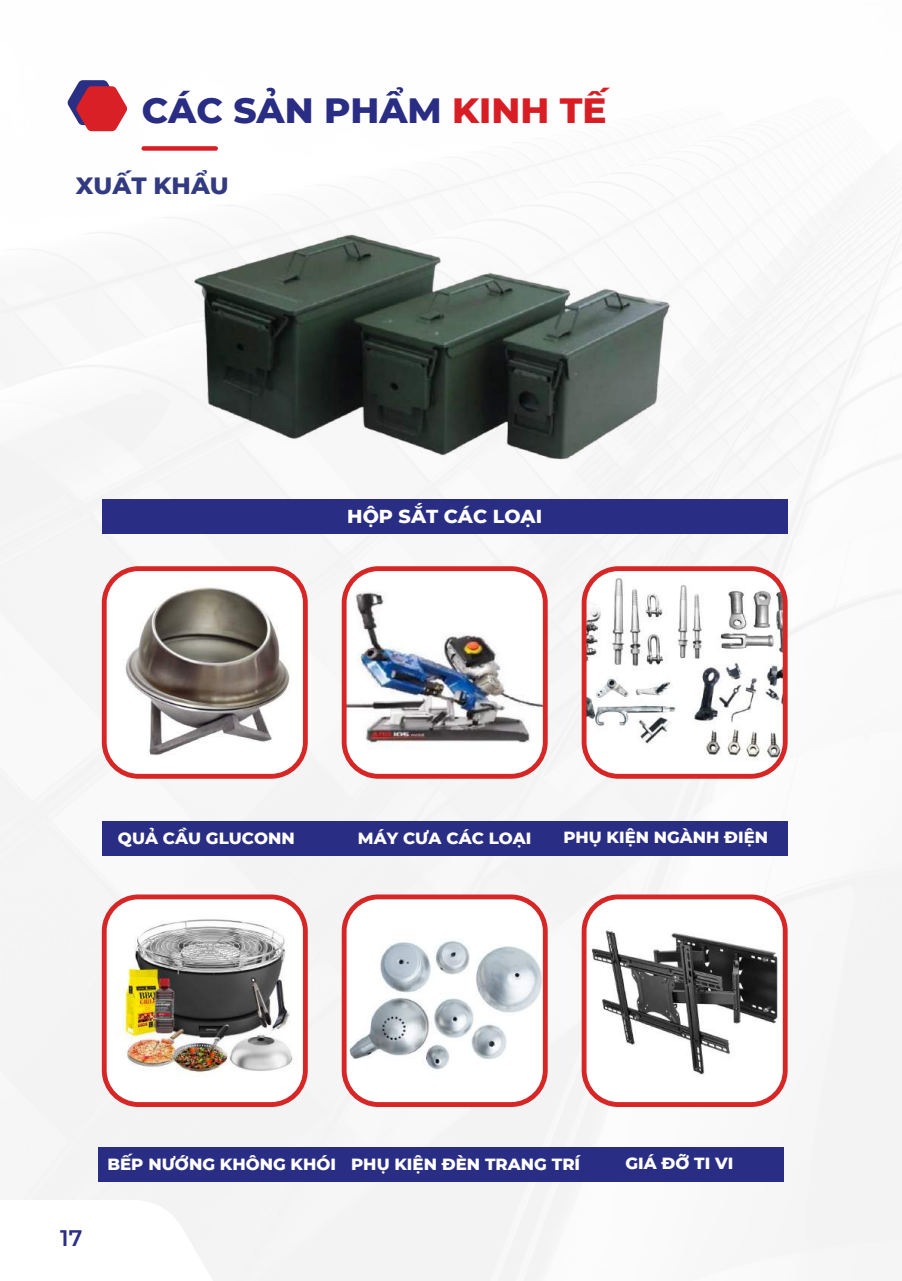
<style>
.page{position:relative;width:902px;height:1281px;background:#fff}
.page>*{position:absolute;margin:0;border:0;box-sizing:border-box;transform-origin:0 0}
.t1{font:800 35.85px "Montserrat";color:#292d83}
.t2{font:800 24px "Montserrat";color:#323a82}
.t3{font:600 22.5px "Montserrat";color:#2b2f84}
.t4{font:800 19.2px "Montserrat";color:#fff}
.t5{font:800 16.5px "Montserrat";color:#fff}
.s1{color:#d81e24}
</style>
<div class="page">
<img style="left:0;top:101px;width:901px;height:1179px">
<svg style="left:0;top:1199px;width:294px;height:81px"></svg>
<svg style="left:68px;top:80px;width:59px;height:51px"></svg>
<div style="left:144px;top:146px;width:72px;height:5px;background:#d81e24"></div>
<img style="left:162px;top:220px;width:521px;height:247px">
<div style="left:102px;top:499px;width:685px;height:35px;background:#292d83"></div>
<div style="left:102px;top:821px;width:685px;height:34px;background:#292d83"></div>
<div style="left:98px;top:1146px;width:685px;height:35px;background:#292d83"></div>
<svg style="left:102px;top:566px;width:205px;height:212px"></svg>
<img style="left:341px;top:566px;width:206px;height:212px">
<svg style="left:581px;top:566px;width:206px;height:212px"></svg>
<img style="left:102px;top:894px;width:205px;height:212px">
<svg style="left:341px;top:894px;width:206px;height:212px"></svg>
<svg style="left:581px;top:894px;width:206px;height:212px"></svg>
<h1 class="t1" style="left:142px;top:89px;width:466px">CÁC SẢN PHẨM <span class="s1">KINH TẾ</span></h1>
<h2 class="t2" style="left:76px;top:170px;width:154px">XUẤT KHẨU</h2>
<p class="t4" style="left:347px;top:504px;width:196px">HỘP SẮT CÁC LOẠI</p>
<p class="t5" style="left:118px;top:827px;width:178px">QUẢ CẦU GLUCONN</p>
<p class="t5" style="left:358px;top:827px;width:175px">MÁY CƯA CÁC LOẠI</p>
<p class="t5" style="left:563px;top:826px;width:206px">PHỤ KIỆN NGÀNH ĐIỆN</p>
<h3 class="t3" style="left:60px;top:1223px;width:24px">17</h3>
<p class="t5" style="left:107px;top:1153px;width:474px">BẾP NƯỚNG KHÔNG KHÓI PHỤ KIỆN ĐÈN TRANG TRÍ</p>
<p class="t5" style="left:625px;top:1152px;width:109px">GIÁ ĐỠ TI VI</p>
</div>
